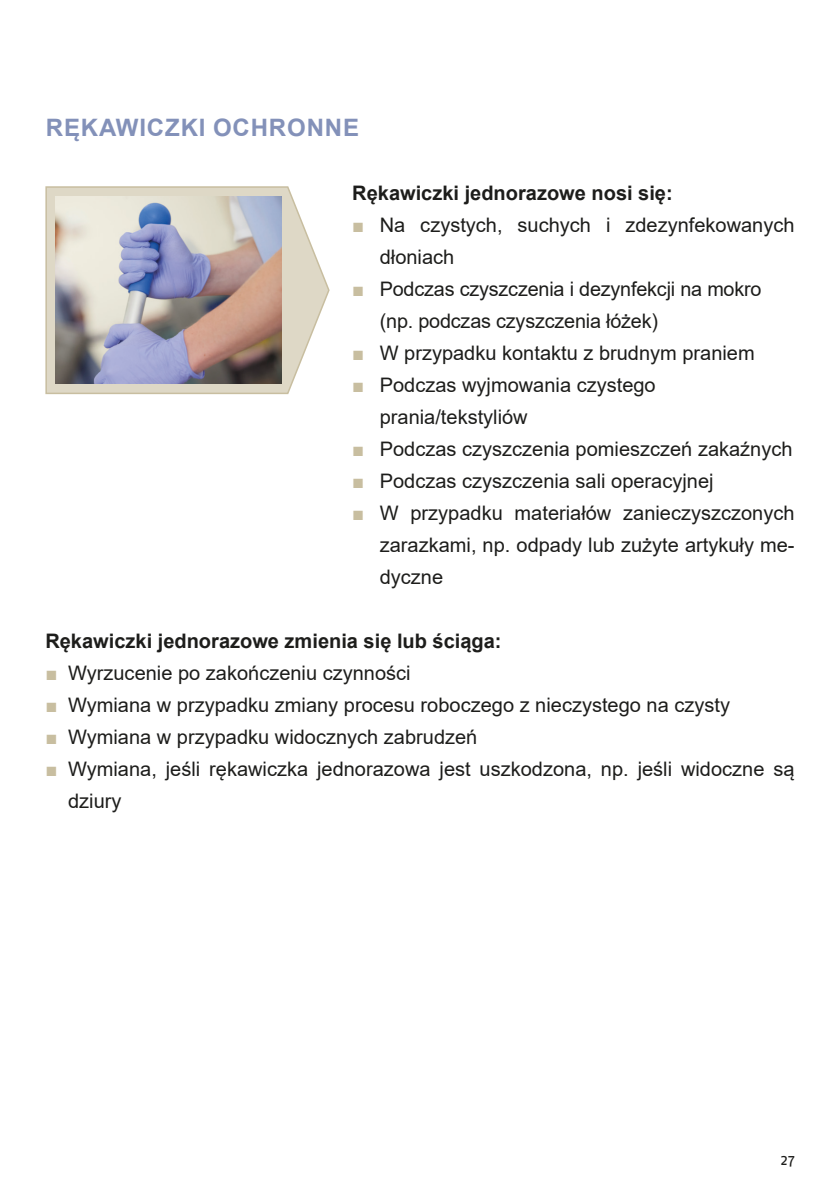
<style>
.page{position:relative;width:840px;height:1191px;background:#fff}
.page>*{position:absolute;margin:0;border:0;box-sizing:border-box;transform-origin:0 0}
.Kapitel_Subhead{font:700 24px "Arial";letter-spacing:.035em;color:#8391b9}
.Aufzählungen{font:20px/32px "Arial";color:#1d1d1b}
.Fließtext{font:700 20px "Arial";color:#1d1d1b}
.t1{font:16px "Fago OT";color:#1d1d1b}
.s1{color:#c8bea0}
</style>
<div class="page">
<svg style="left:45px;top:186px;width:285px;height:209px"></svg>
<img style="left:56px;top:196px;width:225px;height:188px">
<p class="Kapitel_Subhead" style="left:46px;top:111px;width:314px">RĘKAWICZKI OCHRONNE</p>
<p class="Fließtext" style="left:352px;top:179px;width:322px">Rękawiczki jednorazowe nosi się:</p>
<p class="Aufzählungen" style="left:379px;top:209px;width:416px;text-indent:-27px"><span class="s1">■</span> Na czystych, suchych i zdezynfekowanych dłoniach</p>
<p class="Aufzählungen" style="left:379px;top:273px;width:383px;text-indent:-27px"><span class="s1">■</span> Podczas czyszczenia i dezynfekcji na mokro (np. podczas czyszczenia łóżek)</p>
<p class="Aufzählungen" style="left:352px;top:337px;width:404px"><span class="s1">■</span> W przypadku kontaktu z brudnym praniem</p>
<p class="Aufzählungen" style="left:379px;top:369px;width:277px;text-indent:-27px"><span class="s1">■</span> Podczas wyjmowania czystego prania/tekstyliów</p>
<p class="Aufzählungen" style="left:352px;top:433px;width:441px"><span class="s1">■</span> Podczas czyszczenia pomieszczeń zakaźnych</p>
<p class="Aufzählungen" style="left:352px;top:465px;width:362px"><span class="s1">■</span> Podczas czyszczenia sali operacyjnej</p>
<p class="Aufzählungen" style="left:379px;top:497px;width:416px;text-align:justify;text-indent:-27px"><span class="s1">■</span> W przypadku materiałów zanieczyszczonych zarazkami, np. odpady lub zużyte artykuły me&shy;dyczne</p>
<p class="Fließtext" style="left:45px;top:627px;width:457px">Rękawiczki jednorazowe zmienia się lub ściąga:</p>
<p class="Aufzählungen" style="left:45px;top:657px;width:366px"><span class="s1">■</span> Wyrzucenie po zakończeniu czynności</p>
<p class="Aufzählungen" style="left:45px;top:689px;width:685px"><span class="s1">■</span> Wymiana w przypadku zmiany procesu roboczego z nieczystego na czysty</p>
<p class="Aufzählungen" style="left:45px;top:721px;width:433px"><span class="s1">■</span> Wymiana w przypadku widocznych zabrudzeń</p>
<p class="Aufzählungen" style="left:68px;top:753px;width:727px;text-indent:-23px"><span class="s1">■</span> Wymiana, jeśli rękawiczka jednorazowa jest uszkodzona, np. jeśli widoczne są dziury</p>
<p class="t1" style="left:780px;top:1150px;width:15px">27</p>
</div>
